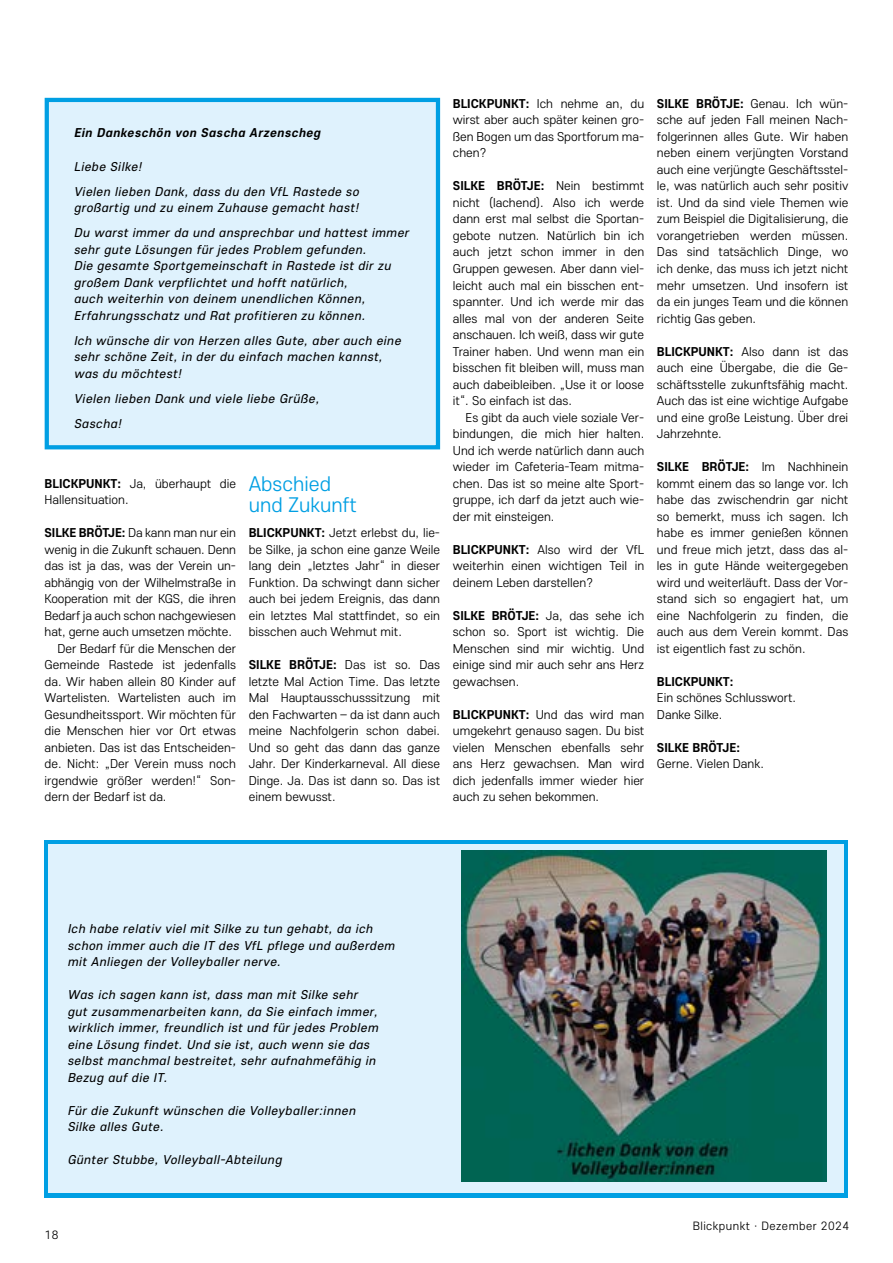
<style>
.page{position:relative;width:893px;height:1263px;background:#fff}
.page>*{position:absolute;margin:0;border:0;box-sizing:border-box;transform-origin:0 0}
.Üklein{font:300 21px/21.3px "Core Sans E 35";color:#009fe3}
.Interview2{font:300 12.75px/16.5px "Core Sans E 35";color:#000;text-align:justify}
.Grundschrift_Ohne_Einzug{font:12.75px/16.5px "Core Sans E 45 Regular It";letter-spacing:.04em;color:#000}
.Grundschrift_3mm_Einzug{font:300 12.75px/16.5px "Core Sans E 35";color:#000;text-align:justify}
.Grundschrift_Ohne_Einzug-2{font:300 12.75px "Core Sans E 35";color:#000}
.Grundschrift_Ohne_Einzug-3{font:12.75px "Core Sans E 65 Bold It";letter-spacing:.04em;color:#000}
.Interview2-2{font:700 12.75px "Core Sans E 65";color:#000}
.t1{font:300 12px "Core Sans E 35";letter-spacing:.04em;color:#000}
.s1{font-family:"Core Sans E 65";font-weight:700}
</style>
<div class="page">
<div style="left:45px;top:840px;width:803px;height:357px;background:#009fe3"></div>
<div style="left:49px;top:844px;width:795px;height:349px;background:#dff2fd"></div>
<img style="left:462px;top:850px;width:364px;height:331px">
<div style="left:45px;top:98px;width:395px;height:351px;background:#dff2fd;border:4px solid #009fe3"></div>
<p class="Grundschrift_Ohne_Einzug-3" style="left:74px;top:125px;width:248px">Ein Dankeschön von Sascha Arzenscheg</p>
<p class="Grundschrift_Ohne_Einzug" style="left:74px;top:157px;width:70px">Liebe Silke!</p>
<p class="Grundschrift_Ohne_Einzug" style="left:74px;top:182px;width:287px">Vielen lieben Dank, dass du den VfL Rastede so großartig und zu einem Zuhause gemacht hast!</p>
<p class="Grundschrift_Ohne_Einzug" style="left:74px;top:224px;width:336px">Du warst immer da und ansprechbar und hattest immer sehr gute Lösungen für jedes Problem gefunden.</p>
<p class="Grundschrift_Ohne_Einzug" style="left:74px;top:257px;width:318px">Die gesamte Sportgemeinschaft in Rastede ist dir zu großem Dank verpflichtet und hofft natürlich,</p>
<p class="Grundschrift_Ohne_Einzug" style="left:74px;top:290px;width:293px">auch weiterhin von deinem unendlichen Können,</p>
<p class="Grundschrift_Ohne_Einzug" style="left:74px;top:306px;width:293px">Erfahrungsschatz und Rat profitieren zu können.</p>
<p class="Grundschrift_Ohne_Einzug" style="left:74px;top:331px;width:328px">Ich wünsche dir von Herzen alles Gute, aber auch eine sehr schöne Zeit, in der du einfach machen kannst, was du möchtest!</p>
<p class="Grundschrift_Ohne_Einzug" style="left:74px;top:389px;width:247px">Vielen lieben Dank und viele liebe Grüße,</p>
<p class="Grundschrift_Ohne_Einzug" style="left:74px;top:414px;width:49px">Sascha!</p>
<p class="Interview2" style="left:45px;top:474px;width:193px"><span class="s1">BLICKPUNKT:</span> Ja, überhaupt die<br>Hallensituation.</p>
<p class="Interview2" style="left:45px;top:524px;width:193px"><span class="s1">SILKE BRÖTJE:</span> Da kann man nur ein wenig in die Zukunft schauen. Denn das ist ja das, was der Verein un&shy;abhängig von der Wilhelmstraße in Kooperation mit der KGS, die ihren Bedarf ja auch schon nachgewiesen hat, gerne auch umsetzen möchte.</p>
<p class="Grundschrift_3mm_Einzug" style="left:45px;top:639px;width:193px;text-indent:13px">Der Bedarf für die Menschen der Gemeinde Rastede ist jedenfalls da. Wir haben allein 80 Kinder auf Wartelisten. Wartelisten auch im Gesundheitssport. Wir möchten für die Menschen hier vor Ort etwas anbieten. Das ist das Entscheiden&shy;de. Nicht: „Der Verein muss noch irgendwie größer werden!“ Son&shy;dern der Bedarf ist da.</p>
<p class="Üklein" style="left:249px;top:472px;width:110px">Abschied und Zukunft</p>
<p class="Interview2" style="left:249px;top:524px;width:193px"><span class="s1">BLICKPUNKT:</span> Jetzt erlebst du, lie&shy;be Silke, ja schon eine ganze Weile lang dein „letztes Jahr“ in dieser Funktion. Da schwingt dann sicher auch bei jedem Ereignis, das dann ein letztes Mal stattfindet, so ein bisschen auch Wehmut mit.</p>
<p class="Interview2" style="left:249px;top:656px;width:193px"><span class="s1">SILKE BRÖTJE:</span> Das ist so. Das letzte Mal Action Time. Das letzte Mal Hauptausschusssitzung mit den Fachwarten – da ist dann auch meine Nachfolgerin schon dabei.<br>Und so geht das dann das ganze Jahr. Der Kinderkarneval. All diese Dinge. Ja. Das ist dann so. Das ist einem bewusst.</p>
<p class="Interview2" style="left:453px;top:95px;width:193px"><span class="s1">BLICKPUNKT:</span> Ich nehme an, du wirst aber auch später keinen gro&shy;ßen Bogen um das Sportforum ma&shy;chen?</p>
<p class="Interview2" style="left:453px;top:177px;width:193px"><span class="s1">SILKE BRÖTJE:</span> Nein bestimmt nicht (lachend). Also ich werde dann erst mal selbst die Sportan&shy;gebote nutzen. Natürlich bin ich auch jetzt schon immer in den Gruppen gewesen. Aber dann viel&shy;leicht auch mal ein bisschen ent&shy;spannter. Und ich werde mir das alles mal von der anderen Seite anschauen. Ich weiß, dass wir gute Trainer haben. Und wenn man ein bisschen fit bleiben will, muss man auch dabeibleiben. „Use it or loose it“. So einfach ist das.</p>
<p class="Grundschrift_3mm_Einzug" style="left:453px;top:408px;width:193px;text-indent:13px">Es gibt da auch viele soziale Ver&shy;bindungen, die mich hier halten.<br>Und ich werde natürlich dann auch wieder im Cafeteria-Team mitma&shy;chen. Das ist so meine alte Sport&shy;gruppe, ich darf da jetzt auch wie&shy;der mit einsteigen.</p>
<p class="Interview2" style="left:453px;top:540px;width:193px"><span class="s1">BLICKPUNKT:</span> Also wird der VfL weiterhin einen wichtigen Teil in deinem Leben darstellen?</p>
<p class="Interview2" style="left:453px;top:606px;width:193px"><span class="s1">SILKE BRÖTJE:</span> Ja, das sehe ich schon so. Sport ist wichtig. Die Menschen sind mir wichtig. Und einige sind mir auch sehr ans Herz gewachsen.</p>
<p class="Interview2" style="left:453px;top:705px;width:193px"><span class="s1">BLICKPUNKT:</span> Und das wird man umgekehrt genauso sagen. Du bist vielen Menschen ebenfalls sehr ans Herz gewachsen. Man wird dich jedenfalls immer wieder hier auch zu sehen bekommen.</p>
<p class="Interview2" style="left:657px;top:95px;width:193px"><span class="s1">SILKE BRÖTJE:</span> Genau. Ich wün&shy;sche auf jeden Fall meinen Nach&shy;folgerinnen alles Gute. Wir haben neben einem verjüngten Vorstand auch eine verjüngte Geschäftsstel&shy;le, was natürlich auch sehr positiv ist. Und da sind viele Themen wie zum Beispiel die Digitalisierung, die vorangetrieben werden müssen.<br>Das sind tatsächlich Dinge, wo ich denke, das muss ich jetzt nicht mehr umsetzen. Und insofern ist da ein junges Team und die können richtig Gas geben.</p>
<p class="Interview2" style="left:657px;top:342px;width:193px"><span class="s1">BLICKPUNKT:</span> Also dann ist das auch eine Übergabe, die die Ge&shy;schäftsstelle zukunftsfähig macht.<br>Auch das ist eine wichtige Aufgabe und eine große Leistung. Über drei Jahrzehnte.</p>
<p class="Interview2" style="left:657px;top:458px;width:193px"><span class="s1">SILKE BRÖTJE:</span> Im Nachhinein kommt einem das so lange vor. Ich habe das zwischendrin gar nicht so bemerkt, muss ich sagen. Ich habe es immer genießen können und freue mich jetzt, dass das al&shy;les in gute Hände weitergegeben wird und weiterläuft. Dass der Vor&shy;stand sich so engagiert hat, um eine Nachfolgerin zu finden, die auch aus dem Verein kommt. Das ist eigentlich fast zu schön.</p>
<p class="Interview2-2" style="left:657px;top:673px;width:78px">BLICKPUNKT:</p>
<p class="Grundschrift_Ohne_Einzug-2" style="left:657px;top:689px;width:141px">Ein schönes Schlusswort.</p>
<p class="Grundschrift_Ohne_Einzug-2" style="left:657px;top:706px;width:67px">Danke Silke.</p>
<p class="Interview2-2" style="left:657px;top:739px;width:85px">SILKE BRÖTJE:</p>
<p class="Grundschrift_Ohne_Einzug-2" style="left:657px;top:755px;width:108px">Gerne. Vielen Dank.</p>
<p class="Grundschrift_Ohne_Einzug" style="left:68px;top:920px;width:329px">Ich habe relativ viel mit Silke zu tun gehabt, da ich schon immer auch die IT des VfL pflege und außerdem mit Anliegen der Volleyballer nerve.</p>
<p class="Grundschrift_Ohne_Einzug" style="left:68px;top:986px;width:312px">Was ich sagen kann ist, dass man mit Silke sehr gut zusammenarbeiten kann, da Sie einfach immer, wirklich immer, freundlich ist und für jedes Problem eine Lösung findet. Und sie ist, auch wenn sie das selbst manchmal bestreitet, sehr aufnahmefähig in Bezug auf die IT.</p>
<p class="Grundschrift_Ohne_Einzug" style="left:68px;top:1101px;width:289px">Für die Zukunft wünschen die Volleyballer:innen</p>
<p class="Grundschrift_Ohne_Einzug" style="left:68px;top:1118px;width:97px">Silke alles Gute.</p>
<p class="Grundschrift_Ohne_Einzug" style="left:68px;top:1151px;width:216px">Günter Stubbe, Volleyball-Abteilung</p>
<p class="t1" style="left:45px;top:1227px;width:15px">18</p>
<p class="t1" style="left:693px;top:1218px;width:158px">Blickpunkt · Dezember 2024</p>
</div>
